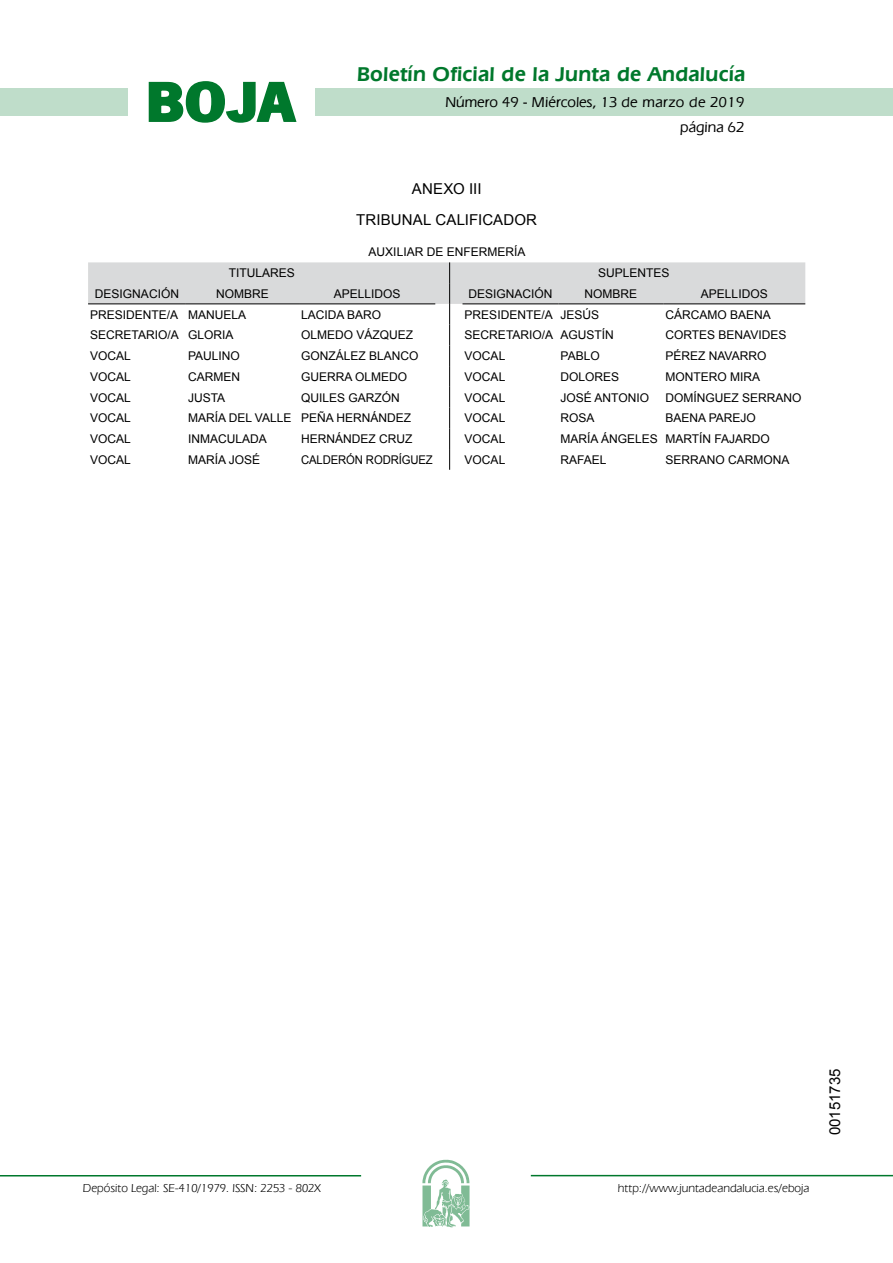
<style>
.page{position:relative;width:893px;height:1263px;background:#fff}
.page>*{position:absolute;margin:0;border:0;box-sizing:border-box;transform-origin:0 0}
.t1{font:700 57.75px "News Got T";color:#00782c;scale:1.14 1}
.t2{font:600 21px "Eras IT Cby BT";letter-spacing:.01em;color:#00782c}
.t3{font:500 15px/24.5px "Eras IT Cby BT";color:#000;text-align:right}
.t4{font:15px/30.8px "Arial";color:#000;text-align:center}
.t5{font:12px "Arial";color:#000}
.t6{font:12px "Eras IT Cby BT";color:#000}
.t7{font:12px "Arial";color:#000;scale:.94 1}
</style>
<div class="page">
<div style="left:315px;top:88px;width:577px;height:28px;background:#bfddca"></div>
<div style="left:0;top:88px;width:128px;height:28px;background:#bfddca"></div>
<hr style="left:0;top:1175px;width:361px;height:2px;background:#00782c">
<svg style="left:422px;top:1159px;width:47px;height:68px"></svg>
<hr style="left:531px;top:1175px;width:361px;height:1px;background:#00782c">
<svg style="left:148px;top:81px;width:149px;height:42px"></svg>
<svg style="left:88px;top:262px;width:717px;height:208px"></svg>
<h1 class="t1" style="left:145px;top:68px;width:133px">BOJA</h1>
<h2 class="t2" style="left:357px;top:62px;width:390px">Boletín Oficial de la Junta de Andalucía</h2>
<p class="t3" style="left:445px;top:90px;width:300px">Número 49 - Miércoles, 13 de marzo de 2019 página 62</p>
<p class="t4" style="left:356px;top:173px;width:182px">ANEXO III<br>TRIBUNAL CALIFICADOR</p>
<p class="t5" style="left:368px;top:244px;width:158px">AUXILIAR DE ENFERMERÍA</p>
<p class="t5" style="left:229px;top:265px;width:68px">TITULARES</p>
<p class="t5" style="left:598px;top:265px;width:73px">SUPLENTES</p>
<p class="t5" style="left:95px;top:286px;width:86px">DESIGNACIÓN</p>
<p class="t5" style="left:216px;top:286px;width:54px">NOMBRE</p>
<p class="t5" style="left:334px;top:286px;width:68px">APELLIDOS</p>
<p class="t5" style="left:468px;top:286px;width:86px">DESIGNACIÓN</p>
<p class="t5" style="left:584px;top:286px;width:54px">NOMBRE</p>
<p class="t5" style="left:701px;top:286px;width:68px">APELLIDOS</p>
<p class="t5" style="left:90px;top:307px;width:157px">PRESIDENTE/A MANUELA</p>
<p class="t5" style="left:301px;top:307px;width:82px">LACIDA BARO</p>
<p class="t5" style="left:464px;top:307px;width:136px">PRESIDENTE/A JESÚS</p>
<p class="t5" style="left:665px;top:307px;width:107px">CÁRCAMO BAENA</p>
<p class="t5" style="left:90px;top:327px;width:145px">SECRETARIO/A GLORIA</p>
<p class="t5" style="left:301px;top:327px;width:114px">OLMEDO VÁZQUEZ</p>
<p class="t5" style="left:464px;top:327px;width:151px">SECRETARIO/A AGUSTÍN</p>
<p class="t5" style="left:665px;top:327px;width:122px">CORTES BENAVIDES</p>
<p class="t5" style="left:90px;top:348px;width:42px">VOCAL</p>
<p class="t5" style="left:188px;top:348px;width:53px">PAULINO</p>
<p class="t5" style="left:301px;top:348px;width:119px">GONZÁLEZ BLANCO</p>
<p class="t5" style="left:464px;top:348px;width:42px">VOCAL</p>
<p class="t5" style="left:560px;top:348px;width:41px">PABLO</p>
<p class="t5" style="left:665px;top:348px;width:102px">PÉREZ NAVARRO</p>
<p class="t5" style="left:90px;top:369px;width:42px">VOCAL</p>
<p class="t5" style="left:188px;top:369px;width:53px">CARMEN</p>
<p class="t5" style="left:301px;top:369px;width:108px">GUERRA OLMEDO</p>
<p class="t5" style="left:464px;top:369px;width:42px">VOCAL</p>
<p class="t5" style="left:560px;top:369px;width:60px">DOLORES</p>
<p class="t5" style="left:665px;top:369px;width:96px">MONTERO MIRA</p>
<p class="t5" style="left:90px;top:390px;width:42px">VOCAL</p>
<p class="t5" style="left:188px;top:390px;width:39px">JUSTA</p>
<p class="t5" style="left:301px;top:390px;width:100px">QUILES GARZÓN</p>
<p class="t5" style="left:464px;top:390px;width:42px">VOCAL</p>
<p class="t5" style="left:560px;top:390px;width:90px">JOSÉ ANTONIO</p>
<p class="t5" style="left:665px;top:390px;width:138px">DOMÍNGUEZ SERRANO</p>
<p class="t5" style="left:90px;top:410px;width:42px">VOCAL</p>
<p class="t5" style="left:188px;top:410px;width:225px">MARÍA DEL VALLE PEÑA HERNÁNDEZ</p>
<p class="t5" style="left:464px;top:410px;width:42px">VOCAL</p>
<p class="t5" style="left:560px;top:410px;width:36px">ROSA</p>
<p class="t5" style="left:665px;top:410px;width:92px">BAENA PAREJO</p>
<p class="t5" style="left:90px;top:431px;width:42px">VOCAL</p>
<p class="t5" style="left:188px;top:431px;width:80px">INMACULADA</p>
<p class="t5" style="left:301px;top:431px;width:113px">HERNÁNDEZ CRUZ</p>
<p class="t5" style="left:464px;top:431px;width:42px">VOCAL</p>
<p class="t5" style="left:560px;top:431px;width:211px">MARÍA ÁNGELES MARTÍN FAJARDO</p>
<p class="t5" style="left:90px;top:452px;width:42px">VOCAL</p>
<p class="t5" style="left:188px;top:452px;width:74px">MARÍA JOSÉ</p>
<p class="t7" style="left:301px;top:452px;width:141px">CALDERÓN RODRÍGUEZ</p>
<p class="t5" style="left:464px;top:452px;width:42px">VOCAL</p>
<p class="t5" style="left:560px;top:452px;width:48px">RAFAEL</p>
<p class="t5" style="left:665px;top:452px;width:126px">SERRANO CARMONA</p>
<p class="t6" style="left:83px;top:1181px;width:239px">Depósito Legal: SE-410/1979. ISSN: 2253 - 802X</p>
<p class="t6" style="left:618px;top:1181px;width:193px">http://www.juntadeandalucia.es/eboja</p>
<p class="t4" style="left:819px;top:1135px;width:68px;rotate:-90deg">00151735</p>
</div>
